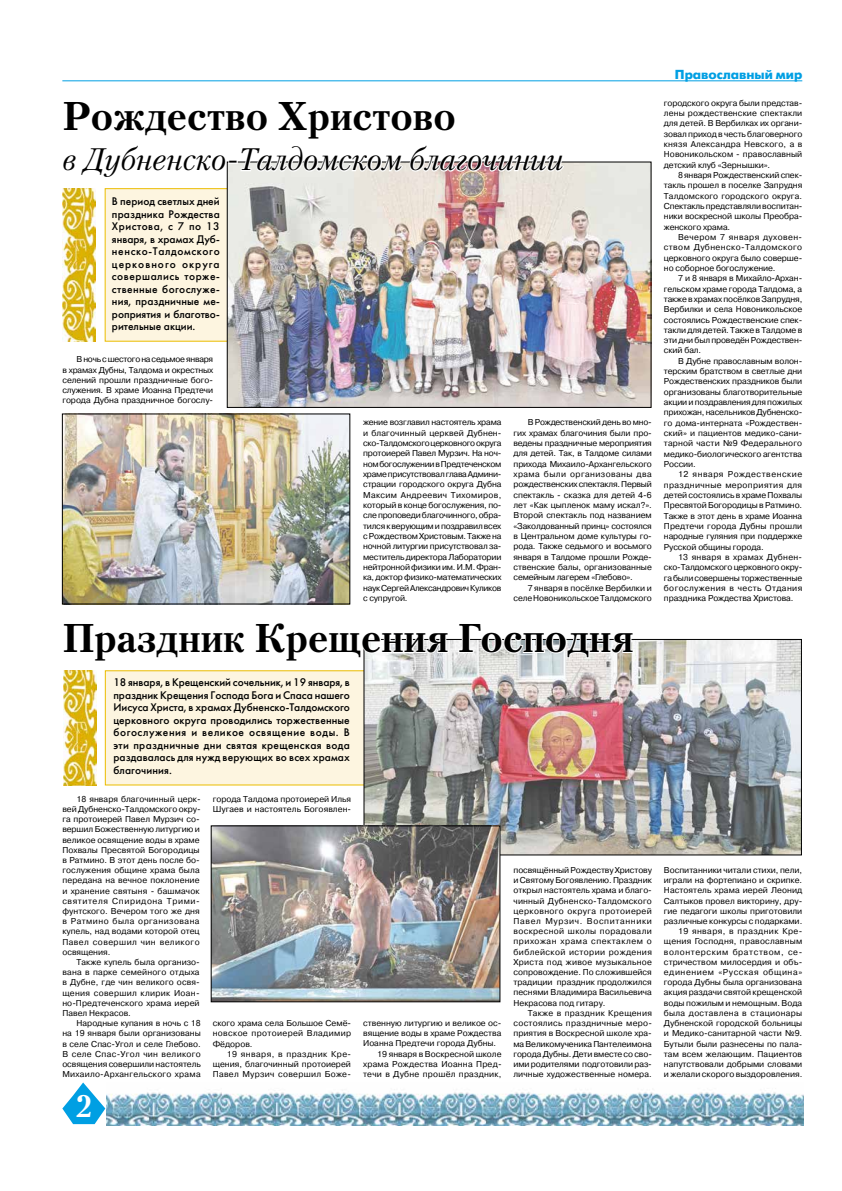
<style>
.page{position:relative;width:842px;height:1191px;background:#fff}
.page>*{position:absolute;margin:0;border:0;box-sizing:border-box;transform-origin:0 0}
.t1{font:700 40px "Petersburg C";color:#000}
.t2{font:italic 31px "Petersburg C";color:#000}
.t3{font:700 31px "Petersburg C";color:#fff}
.t4{font:700 13px "Futuris TT";color:#009fe3}
.t5{font:11px/12.5px "Futuris C";letter-spacing:.01em;color:#000;text-align:justify}
.t6{font:8.5px/10.3px "Pragmatica C";color:#000;text-align:justify}
.t7{font:8.5px "Pragmatica C";letter-spacing:.025em;color:#000}
</style>
<div class="page">
<div style="left:105px;top:670px;width:396px;height:115px;background:#fdf5e0"></div>
<hr style="left:62px;top:80px;width:740px;height:1px;background:#009fe3">
<svg style="left:62px;top:1082px;width:43px;height:42px"></svg>
<img style="left:107px;top:1092px;width:696px;height:33px">
<div style="left:105px;top:188px;width:245px;height:154px;background:#fdf5e0;border:1px solid #ebbd00"></div>
<img style="left:62px;top:188px;width:34px;height:154px">
<img style="left:63px;top:670px;width:33px;height:115px">
<img style="left:229px;top:164px;width:420px;height:241px">
<img style="left:64px;top:416px;width:284px;height:186px">
<div style="left:62px;top:414px;width:288px;height:190px;border:1px solid #000"></div>
<img style="left:366px;top:641px;width:433px;height:212px">
<img style="left:213px;top:827px;width:285px;height:173px">
<div style="left:211px;top:825px;width:289px;height:177px;border:1px solid #000"></div>
<svg style="left:226px;top:161px;width:339px;height:18px"></svg>
<svg style="left:363px;top:638px;width:86px;height:24px"></svg>
<svg style="left:457px;top:638px;width:178px;height:21px"></svg>
<h1 class="t1" style="left:62px;top:91px;width:395px">Рождество Христово</h1>
<h2 class="t2" style="left:62px;top:141px;width:502px">в Дубненско-Талдомском благочинии</h2>
<p class="t5" style="left:112px;top:195px;width:109px">В период светлых дней праздника Рождества Христова, с 7 по 13 января, в храмах Дуб&shy;ненско-Талдомского церковного округа совершались торже&shy;ственные богослуже&shy;ния, праздничные ме&shy;роприятия и благотво&shy;рительные акции.</p>
<p class="t6" style="left:62px;top:354px;width:152px;text-indent:14px">В ночь с шестого на седьмое января в храмах Дубны, Талдома и окрестных селений прошли праздничные бого&shy;служения. В храме Иоанна Предтечи города Дубна праздничное богослу-</p>
<p class="t6" style="left:363px;top:417px;width:140px">жение возглавил настоятель храма и благочинный церквей Дубнен&shy;ско-Талдомского церковного округа протоиерей Павел Мурзич. На ноч&shy;ном богослужении в Предтеченском храме присутствовал глава Админи&shy;страции городского округа Дубна Максим Андреевич Тихомиров, который в конце богослужения, по&shy;сле проповеди благочинного, обра&shy;тился к верующим и поздравил всех с Рождеством Христовым. Также на ночной литургии присутствовал за&shy;меститель директора Лаборатории нейтронной физики им. И.М. Фран&shy;ка, доктор физико-математических наук Сергей Александрович Куликов с супругой.</p>
<p class="t6" style="left:513px;top:417px;width:140px;text-indent:14px">В Рождественский день во мно&shy;гих храмах благочиния были про&shy;ведены праздничные мероприятия для детей. Так, в Талдоме силами прихода Михаило-Архангельского храма были организованы два рождественских спектакля. Первый спектакль - сказка для детей 4-6 лет «Как цыпленок маму искал?».<br>Второй спектакль под названием «Заколдованный принц» состоялся в Центральном доме культуры го&shy;рода. Также седьмого и восьмого января в Талдоме прошли Рожде&shy;ственские балы, организованные семейным лагерем «Глебово».</p>
<p class="t6" style="left:513px;top:582px;width:140px;text-align:right">7 января в посёлке Вербилки и селе Новоникольское Талдомского</p>
<h1 class="t1" style="left:62px;top:613px;width:573px">Праздник Крещения Господня</h1>
<p class="t5" style="left:113px;top:676px;width:238px">18 января, в Крещенский сочельник, и 19 января, в праздник Крещения Господа Бога и Спаса нашего Иисуса Христа, в храмах Дубненско-Талдомского церковного округа проводились торжественные богослужения и великое освящение воды. В эти праздничные дни святая крещенская вода раздавалась для нужд верующих во всех храмах благочиния.</p>
<p class="t6" style="left:62px;top:793px;width:140px;text-align:left;text-indent:14px">18 января благочинный церк&shy;вей Дубненско-Талдомского окру&shy;га протоиерей Павел Мурзич со&shy;вершил Божественную литургию и великое освящение воды в храме<br>Похвалы Пресвятой Богородицы в Ратмино. В этот день после бо&shy;гослужения общине храма была передана на вечное поклонение и хранение святыня - башмачок святителя Спиридона Трими&shy;фунтского. Вечером того же дня в Ратмино была организована купель, над водами которой отец<br>Павел совершил чин великого освящения.</p>
<p class="t6" style="left:62px;top:957px;width:139px;text-indent:14px">Также купель была организо&shy;вана в парке семейного отдыха в Дубне, где чин великого освя&shy;щения совершил клирик Иоан&shy;но-Предтеченского храма иерей Павел Некрасов.</p>
<p class="t6" style="left:62px;top:1018px;width:140px;text-indent:14px">Народные купания в ночь с 18 на 19 января были организованы в селе Спас-Угол и селе Глебово.<br>В селе Спас-Угол чин великого освящения совершили настоятель Михаило-Архангельского храма</p>
<h2 class="t3" style="left:76px;top:1087px;width:18px">2</h2>
<p class="t6" style="left:213px;top:793px;width:140px">города Талдома протоиерей Илья<br>Шугаев и настоятель Богоявлен-</p>
<p class="t6" style="left:213px;top:1018px;width:140px">ского храма села Большое Семё&shy;новское протоиерей Владимир Фёдоров.</p>
<p class="t6" style="left:213px;top:1048px;width:140px;text-indent:14px">19 января, в праздник Кре&shy;щения, благочинный протоиерей Павел Мурзич совершил Боже-</p>
<p class="t6" style="left:363px;top:1017px;width:140px">ственную литургию и великое ос-</p>
<p class="t6" style="left:363px;top:1028px;width:140px">вящение воды в храме Рождества</p>
<p class="t6" style="left:363px;top:1038px;width:135px">Иоанна Предтечи города Дубны.</p>
<p class="t6" style="left:377px;top:1048px;width:126px">19 января в Воскресной школе</p>
<p class="t7" style="left:363px;top:1059px;width:140px">храма Рождества Иоанна Пред-</p>
<p class="t7" style="left:363px;top:1069px;width:140px">течи в Дубне прошёл праздник,</p>
<p class="t6" style="left:513px;top:865px;width:140px">посвящённый Рождеству Христову и Святому Богоявлению. Праздник открыл настоятель храма и благо&shy;чинный Дубненско-Талдомского церковного округа протоиерей Павел Мурзич. Воспитанники воскресной школы порадовали прихожан храма спектаклем о библейской истории рождения Христа под живое музыкальное сопровождение. По сложившейся традиции праздник продолжился песнями Владимира Васильевича Некрасова под гитару.</p>
<p class="t6" style="left:513px;top:1008px;width:140px;text-indent:14px">Также в праздник Крещения состоялись праздничные меро&shy;приятия в Воскресной школе хра&shy;ма Великомученика Пантелеимона города Дубны. Дети вместе со сво&shy;ими родителями подготовили раз&shy;личные художественные номера.</p>
<h3 class="t4" style="left:675px;top:66px;width:129px">Православный мир</h3>
<p class="t6" style="left:664px;top:98px;width:140px">городского округа были представ&shy;лены рождественские спектакли для детей. В Вербилках их органи&shy;зовал приход в честь благоверного князя Александра Невского, а в Новоникольском - православный детский клуб «Зернышки».</p>
<p class="t6" style="left:664px;top:170px;width:140px;text-indent:14px">8 января Рождественский спек&shy;такль прошел в поселке Запрудня Талдомского городского округа.<br>Спектакль представляли воспитан&shy;ники воскресной школы Преобра&shy;женского храма.</p>
<p class="t6" style="left:664px;top:232px;width:140px;text-indent:14px">Вечером 7 января духовен&shy;ством Дубненско-Талдомского церковного округа было соверше&shy;но соборное богослужение.</p>
<p class="t6" style="left:664px;top:273px;width:140px;text-indent:14px">7 и 8 января в Михайло-Архан&shy;гельском храме города Талдома, а также в храмах посёлков Запрудня, Вербилки и села Новоникольское состоялись Рождественские спек&shy;такли для детей. Также в Талдоме в эти дни был проведён Рождествен&shy;ский бал.</p>
<p class="t6" style="left:664px;top:356px;width:140px;text-indent:14px">В Дубне православным волон&shy;терским братством в светлые дни Рождественских праздников были организованы благотворительные акции и поздравления для пожилых прихожан, насельников Дубненско&shy;го дома-интерната «Рождествен&shy;ский» и пациентов медико-сани&shy;тарной части №9 Федерального медико-биологического агентства России.</p>
<p class="t6" style="left:664px;top:469px;width:140px;text-indent:14px">12 января Рождественские праздничные мероприятия для детей состоялись в храме Похвалы Пресвятой Богородицы в Ратмино.<br>Также в этот день в храме Иоанна Предтечи города Дубны прошли народные гуляния при поддержке Русской общины города.</p>
<p class="t6" style="left:664px;top:552px;width:140px;text-indent:14px">13 января в храмах Дубнен&shy;ско-Талдомского церковного окру&shy;га были совершены торжественные богослужения в честь Отдания праздника Рождества Христова.</p>
<p class="t6" style="left:664px;top:865px;width:140px;text-align:right">Воспитанники читали стихи, пели, играли на фортепиано и скрипке.<br>Настоятель храма иерей Леонид<br>Салтыков провел викторину, дру&shy;гие педагоги школы приготовили различные конкурсы с подарками.<br>19 января, в праздник Кре&shy;щения Господня, православным волонтерским братством, се&shy;стричеством милосердия и объ&shy;единением «Русская община» города Дубны была организована акция раздачи святой крещенской воды пожилым и немощным. Вода была доставлена в стационары<br>Дубненской городской больницы и Медико-санитарной части №9.<br>Бутыли были разнесены по пала&shy;там всем желающим. Пациентов напутствовали добрыми словами и желали скорого выздоровления.</p>
</div>
